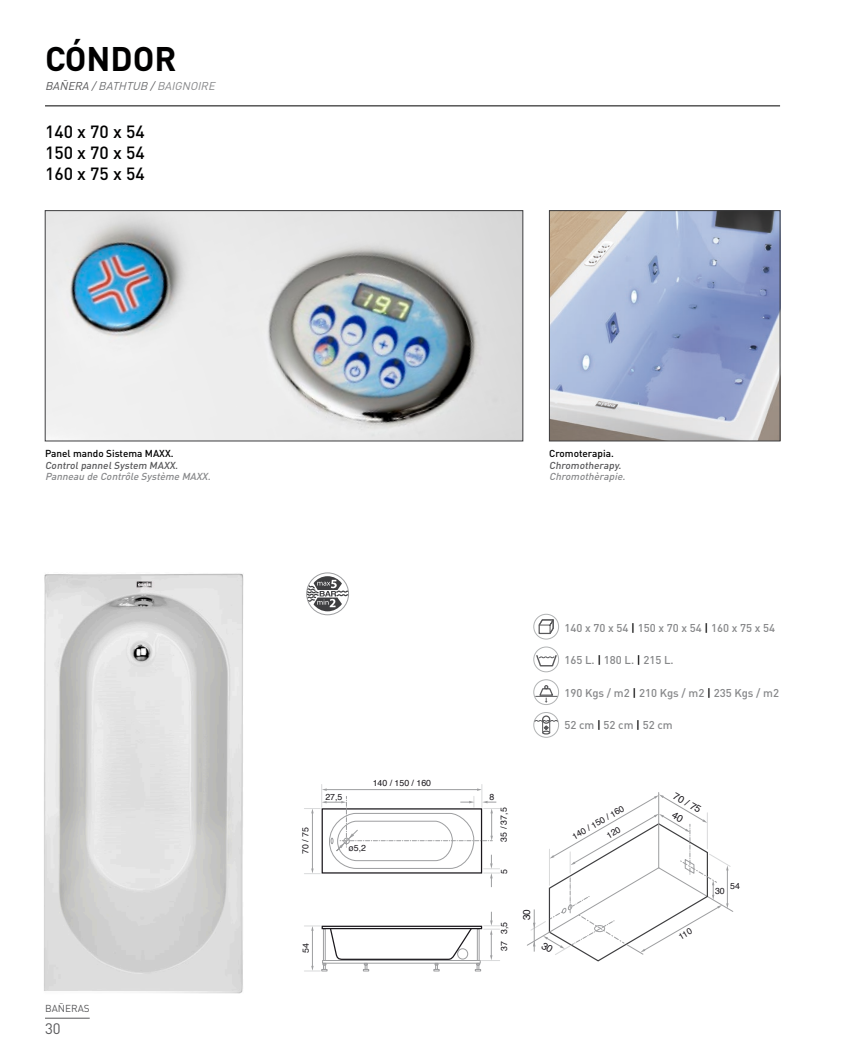
<style>
.page{position:relative;width:851px;height:1063px;background:#fff}
.page>*{position:absolute;margin:0;border:0;box-sizing:border-box;transform-origin:0 0}
.t1{font:700 33.75px "DIN Pro";color:#010000}
.t2{font:500 17.5px/21px "DIN Pro";color:#010000;text-align:justify}
.t3{font:15px "DIN Pro";color:#58585a}
.t4{font:500 11.25px "DIN Pro";color:#87888a}
.t5{font:italic 11.25px "DIN Pro";color:#87888a}
.t6{font:italic 500 10px "DIN Pro";color:#87888a}
.t7{font:500 10px "DIN Pro";color:#58585a}
.t8{font:500 10px "DIN Pro";color:#010000}
.t9{font:10px/17.1px "Helvetica";color:#1a171c;text-align:center}
.t10{font:10px "DIN Pro";color:#58585a}
.t11{font:8.75px/16.5px "Helvetica";color:#1a171c}
.s1{color:#58585a}
.s2{color:#707173}
.s3{color:#010000}
</style>
<div class="page">
<img style="left:44px;top:573px;width:200px;height:418px">
<hr style="left:45px;top:1018px;width:45px;height:1px;background:#58585a">
<hr style="left:45px;top:106px;width:735px;height:1px;background:#010000">
<img style="left:47px;top:212px;width:474px;height:227px">
<div style="left:45px;top:210px;width:478px;height:231px;border:1px solid #3e3e40"></div>
<img style="left:551px;top:212px;width:227px;height:227px">
<div style="left:549px;top:210px;width:231px;height:231px;border:1px solid #3e3e40"></div>
<svg style="left:533px;top:614px;width:25px;height:25px"></svg>
<div style="left:533px;top:614px;width:26px;height:25px;border:1px solid #b1b3b4;border-radius:50%"></div>
<svg style="left:538px;top:618px;width:16px;height:18px"></svg>
<div style="left:533px;top:647px;width:26px;height:25px;border:1px solid #b1b3b4;border-radius:50%"></div>
<svg style="left:535px;top:654px;width:22px;height:13px"></svg>
<div style="left:533px;top:679px;width:26px;height:26px;border:1px solid #b1b3b4;border-radius:50%"></div>
<svg style="left:535px;top:684px;width:22px;height:19px"></svg>
<div style="left:533px;top:712px;width:26px;height:26px;border:1px solid #b1b3b4;border-radius:50%"></div>
<svg style="left:533px;top:715px;width:25px;height:20px"></svg>
<svg style="left:306px;top:573px;width:42px;height:42px"></svg>
<div style="left:306px;top:573px;width:43px;height:42px;border:1px solid #9d9ea0;border-radius:50%"></div>
<svg style="left:307px;top:576px;width:41px;height:35px"></svg>
<svg style="left:304px;top:912px;width:195px;height:60px"></svg>
<svg style="left:304px;top:784px;width:195px;height:103px"></svg>
<hr style="left:658px;top:793px;width:1px;height:75px;background:#9d9ea0">
<svg style="left:527px;top:794px;width:206px;height:168px"></svg>
<h1 class="t1" style="left:45px;top:36px;width:133px">CÓNDOR</h1>
<p class="t5" style="left:45px;top:78px;width:174px"><span class="s1">BAÑERA /</span><span class="s2">BATHTUB</span> <span class="s1">/</span>BAIGNOIRE</p>
<h2 class="t2" style="left:45px;top:121px;width:101px">140 x 70 x 54<br>150 x 70 x 54<br>160 x 75 x 54</h2>
<p class="t8" style="left:45px;top:446px;width:130px">Panel mando Sistema MAXX.</p>
<p class="t7" style="left:45px;top:458px;width:136px">Control pannel System MAXX.</p>
<p class="t6" style="left:45px;top:470px;width:170px">Panneau de Contrôle Système MAXX.</p>
<p class="t10" style="left:45px;top:1002px;width:46px">BAÑERAS</p>
<h3 class="t3" style="left:45px;top:1019px;width:17px">30</h3>
<p class="t8" style="left:549px;top:446px;width:66px">Cromoterapia.</p>
<p class="t7" style="left:549px;top:458px;width:75px">Chromotherapy.</p>
<p class="t6" style="left:549px;top:470px;width:80px">Chromothèrapie.</p>
<p class="t11" style="left:297px;top:854px;width:28px;rotate:-90deg">70 / 75</p>
<p class="t11" style="left:298px;top:953px;width:11px;rotate:-90deg">54</p>
<p class="t11" style="left:372px;top:775px;width:60px">140 / 150 / 160</p>
<p class="t11" style="left:325px;top:789px;width:19px">27,5</p>
<p class="t11" style="left:489px;top:789px;width:6px">8</p>
<p class="t11" style="left:348px;top:840px;width:19px">ø5,2</p>
<p class="t11" style="left:496px;top:842px;width:36px;rotate:-90deg">35 / 37,5</p>
<p class="t11" style="left:496px;top:874px;width:6px;rotate:-90deg">5</p>
<p class="t11" style="left:496px;top:934px;width:14px;rotate:-90deg">3,5</p>
<p class="t11" style="left:496px;top:951px;width:11px;rotate:-90deg">37</p>
<p class="t9" style="left:518px;top:920px;width:13px;rotate:-90deg">30</p>
<p class="t4" style="left:564px;top:620px;width:212px">140 x 70 x 54 <span class="s3">|</span> 150 x 70 x 54 <span class="s3">|</span> 160 x 75 x 54</p>
<p class="t4" style="left:564px;top:653px;width:111px">165 L. <span class="s3">|</span> 180 L. <span class="s3">|</span> 215 L.</p>
<p class="t4" style="left:564px;top:685px;width:216px">190 Kgs / m2 <span class="s3">|</span> 210 Kgs / m2 <span class="s3">|</span> 235 Kgs / m2</p>
<p class="t4" style="left:564px;top:718px;width:110px">52 cm <span class="s3">|</span> 52 cm <span class="s3">|</span> 52 cm</p>
<p class="t11" style="left:595px;top:815px;width:30px;text-indent:-30px;rotate:-30deg">140 / 150 / 160<br>120</p>
<p class="t9" style="left:678px;top:788px;width:32px;rotate:30deg">70 / 75<br>40</p>
<p class="t11" style="left:730px;top:878px;width:11px">54</p>
<p class="t11" style="left:715px;top:883px;width:11px">30</p>
</div>
